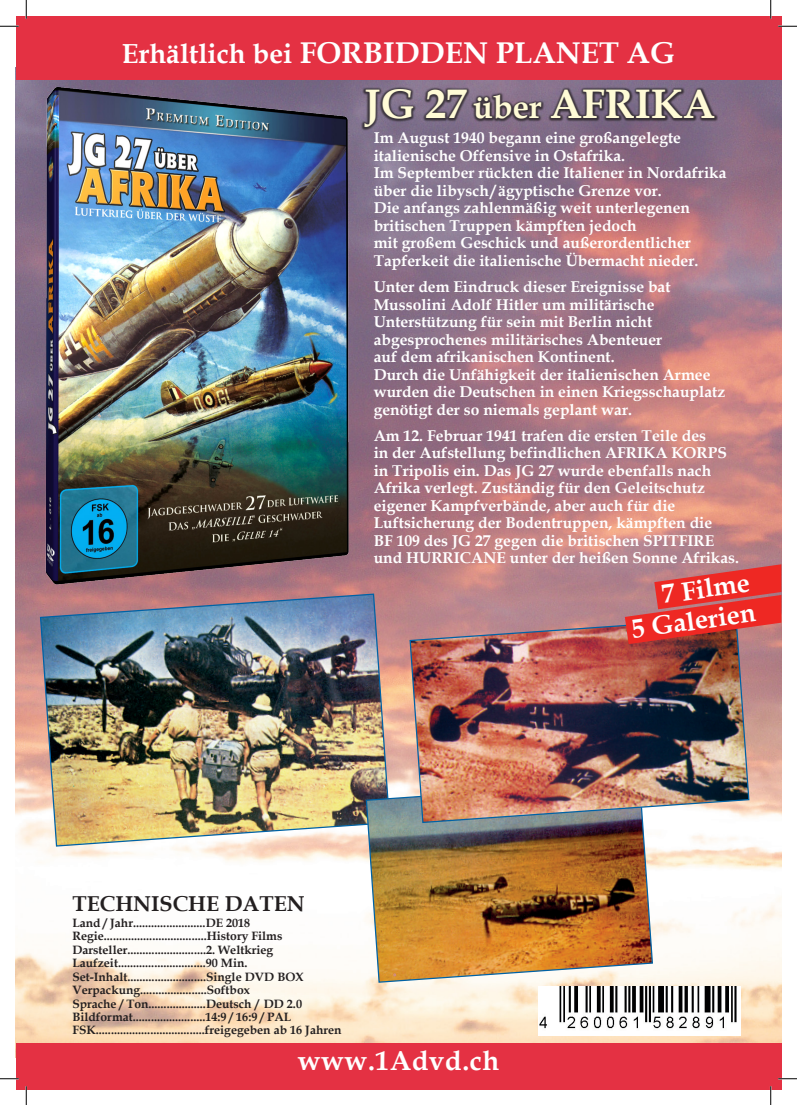
<style>
.page{position:relative;width:797px;height:1105px;background:#fff}
.page>*{position:absolute;margin:0;border:0;box-sizing:border-box;transform-origin:0 0}
.t1{font:700 41.25px "Book Antiqua";color:#fffbd6}
.t2{font:700 30px "Book Antiqua";color:#fff}
.t3{font:700 27.5px "Book Antiqua";letter-spacing:.02em;color:#fff}
.t4{font:700 26.25px "Book Antiqua";color:#fff}
.t5{font:700 21.5px "Book Antiqua";color:#231f20}
.t6{font:700 15.62px/17.5px "Book Antiqua";color:#fff}
.t7{font:700 12.12px/13.5px "Book Antiqua";color:#231f20}
.s1{font-size:27.5px}
.s2{font-size:32.5px}
</style>
<div class="page">
<img style="left:16px;top:79px;width:765px;height:964px">
<div style="left:16px;top:16px;width:765px;height:63px;background:#e43143"></div>
<div style="left:16px;top:1043px;width:765px;height:46px;background:#e43143"></div>
<div style="left:361px;top:87px;width:356px;height:44px;background:#231f20;opacity:.75"></div>
<div style="left:538px;top:986px;width:202px;height:50px;background:#fff"></div>
<img style="left:540px;top:986px;width:197px;height:43px">
<img style="left:29px;top:79px;width:335px;height:521px">
<img style="left:39px;top:593px;width:352px;height:254px">
<img style="left:365px;top:780px;width:288px;height:203px">
<img style="left:409px;top:616px;width:341px;height:208px">
<svg style="left:625px;top:564px;width:156px;height:80px;background:#d44543"></svg>
<svg style="left:0;top:25px;width:19px;height:2px"></svg>
<svg style="left:778px;top:25px;width:19px;height:2px"></svg>
<svg style="left:0;top:1078px;width:19px;height:1px"></svg>
<svg style="left:778px;top:1078px;width:19px;height:1px"></svg>
<svg style="left:25px;top:0;width:2px;height:19px"></svg>
<svg style="left:25px;top:1086px;width:2px;height:19px"></svg>
<svg style="left:770px;top:0;width:1px;height:19px"></svg>
<svg style="left:770px;top:1086px;width:1px;height:19px"></svg>
<p class="t2" style="left:122px;top:32px;width:554px"><span class="s1">Erhältlich bei</span> FORBIDDEN PLANET AG</p>
<p class="t1" style="left:365px;top:76px;width:351px">JG 27 <span class="s2">über</span> AFRIKA</p>
<p class="t6" style="left:373px;top:129px;width:354px">Im August 1940 begann eine großangelegte italienische Offensive in Ostafrika.<br>Im September rückten die Italiener in Nordafrika über die libysch/ ägyptische Grenze vor.<br>Die anfangs zahlenmäßig weit unterlegenen britischen Truppen kämpften jedoch<br>mit großem Geschick und außerordentlicher Tapferkeit die italienische Übermacht nieder.</p>
<p class="t6" style="left:373px;top:278px;width:353px">Unter dem Eindruck dieser Ereignisse bat Mussolini Adolf Hitler um militärische Unterstützung für sein mit Berlin nicht abgesprochenes militärisches Abenteuer<br>auf dem afrikanischen Kontinent.<br>Durch die Unfähigkeit der italienischen Armee wurden die Deutschen in einen Kriegsschauplatz genötigt der so niemals geplant war.</p>
<p class="t6" style="left:373px;top:426px;width:367px">Am 12. Februar 1941 trafen die ersten Teile des<br>in der Aufstellung befindlichen AFRIKA KORPS in Tripolis ein. Das JG 27 wurde ebenfalls nach Afrika verlegt. Zuständig für den Geleitschutz eigener Kampfverbände, aber auch für die Luftsicherung der Bodentruppen, kämpften die<br>BF 109 des JG 27 gegen die britischen SPITFIRE und HURRICANE unter der heißen Sonne Afrikas.</p>
<p class="t4" style="left:659px;top:577px;width:90px;rotate:-8deg">7 Filme</p>
<p class="t4" style="left:629px;top:612px;width:126px;rotate:-8deg">5 Galerien</p>
<p class="t5" style="left:72px;top:889px;width:234px">TECHNISCHE DATEN</p>
<p class="t7" style="left:72px;top:916px;width:271px">Land / Jahr........................DE 2018<br>Regie..................................History Films Darsteller..........................2. Weltkrieg Laufzeit.............................90 Min.<br>Set-Inhalt..........................Single DVD BOX Verpackung......................Softbox<br>Sprache / Ton...................Deutsch / DD 2.0<br>Bildformat........................14:9 / 16:9 / PAL FSK....................................freigegeben ab 16 Jahren</p>
<p class="t3" style="left:298px;top:1041px;width:203px">www.1Advd.ch</p>
</div>
